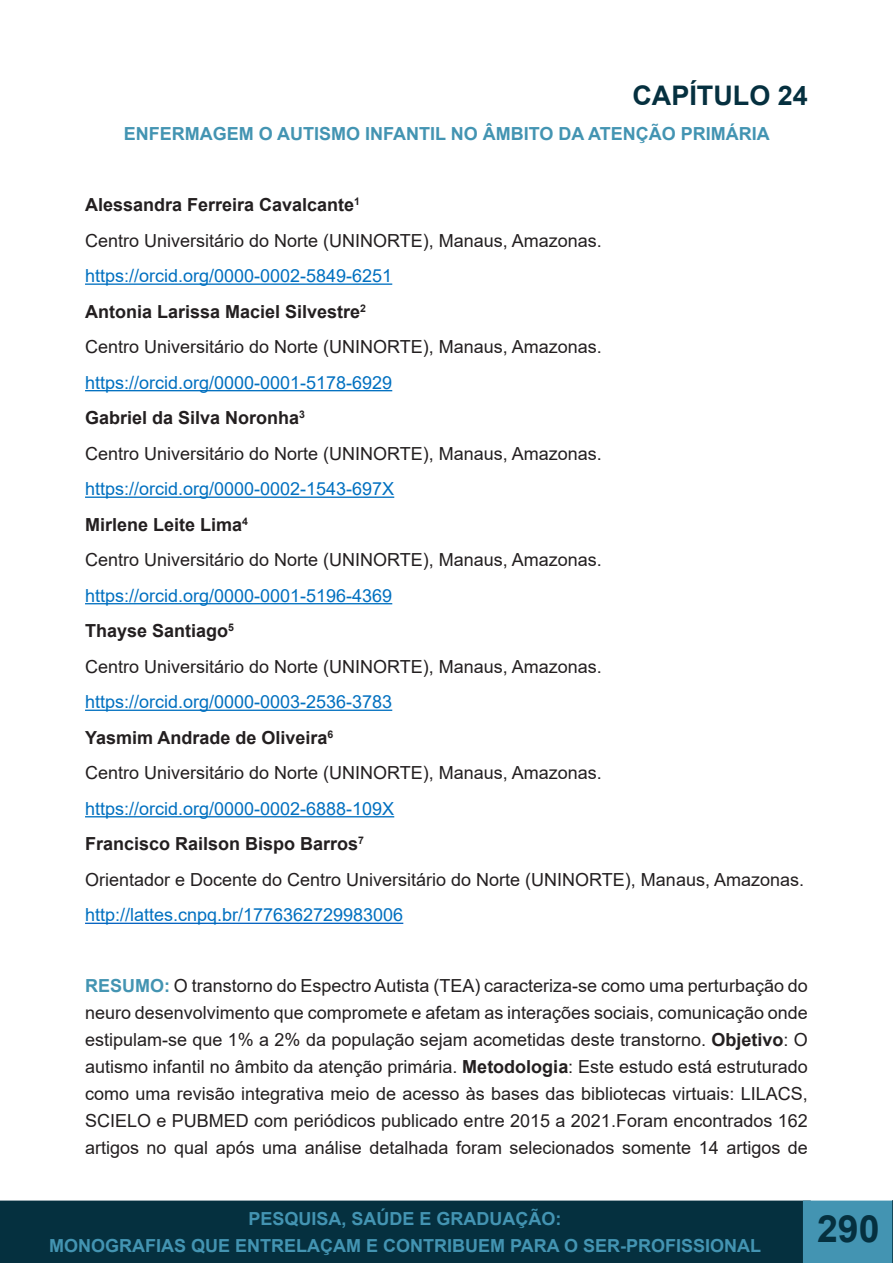
<style>
.page{position:relative;width:893px;height:1263px;background:#fff}
.page>*{position:absolute;margin:0;border:0;box-sizing:border-box;transform-origin:0 0}
.t1{font:700 37.5px "Arial";color:#05303f}
.t2{font:700 27px "Arial";color:#05303f}
.t3{font:18px/27px "Arial";color:#231f20;text-align:justify}
.t4{font:18px "Arial";color:#0070c0}
.t5{font:700 18px "Arial";color:#231f20}
.t6{font:700 18px/27px "Arial";color:#4394b2;text-align:center}
.s1{font-weight:700;color:#4394b2}
.s2{font-weight:700}
</style>
<div class="page">
<div style="left:0;top:1201px;width:810px;height:62px;background:#05303f"></div>
<div style="left:0;top:1200px;width:811px;height:63px;border:2px solid #05303f"></div>
<div style="left:803px;top:1200px;width:90px;height:63px;background:#4394b2;border:2px solid #4394b2"></div>
<div style="left:812px;top:1214px;width:72px;height:49px;background:#4394b2"></div>
<svg style="left:892px;top:1200px;width:1px;height:63px"></svg>
<hr style="left:85px;top:283px;width:307px;height:2px;background:#0070c0">
<hr style="left:85px;top:390px;width:307px;height:1px;background:#0070c0">
<hr style="left:85px;top:496px;width:309px;height:2px;background:#0070c0">
<hr style="left:85px;top:603px;width:307px;height:1px;background:#0070c0">
<hr style="left:85px;top:710px;width:307px;height:1px;background:#0070c0">
<hr style="left:85px;top:816px;width:309px;height:1px;background:#0070c0">
<hr style="left:85px;top:923px;width:318px;height:1px;background:#0563c1">
<p class="t2" style="left:632px;top:76px;width:177px">CAPÍTULO 24</p>
<p class="t6" style="left:124px;top:121px;width:647px">ENFERMAGEM O AUTISMO INFANTIL NO ÂMBITO DA ATENÇÃO PRIMÁRIA</p>
<p class="t5" style="left:85px;top:192px;width:276px">Alessandra Ferreira Cavalcante<sup>1</sup></p>
<p class="t3" style="left:85px;top:227px;width:518px">Centro Universitário do Norte (UNINORTE), Manaus, Amazonas.</p>
<p class="t4" style="left:85px;top:263px;width:309px">https://orcid.org/0000-0002-5849-6251</p>
<p class="t5" style="left:85px;top:299px;width:282px">Antonia Larissa Maciel Silvestre<sup>2</sup></p>
<p class="t3" style="left:85px;top:333px;width:518px">Centro Universitário do Norte (UNINORTE), Manaus, Amazonas.</p>
<p class="t4" style="left:85px;top:370px;width:309px">https://orcid.org/0000-0001-5178-6929</p>
<p class="t5" style="left:85px;top:405px;width:221px">Gabriel da Silva Noronha<sup>3</sup></p>
<p class="t3" style="left:85px;top:440px;width:518px">Centro Universitário do Norte (UNINORTE), Manaus, Amazonas.</p>
<p class="t4" style="left:85px;top:477px;width:311px">https://orcid.org/0000-0002-1543-697X</p>
<p class="t5" style="left:85px;top:512px;width:164px">Mirlene Leite Lima<sup>4</sup></p>
<p class="t3" style="left:85px;top:546px;width:518px">Centro Universitário do Norte (UNINORTE), Manaus, Amazonas.</p>
<p class="t4" style="left:85px;top:583px;width:309px">https://orcid.org/0000-0001-5196-4369</p>
<p class="t5" style="left:85px;top:618px;width:150px">Thayse Santiago<sup>5</sup></p>
<p class="t3" style="left:85px;top:653px;width:518px">Centro Universitário do Norte (UNINORTE), Manaus, Amazonas.</p>
<p class="t4" style="left:85px;top:690px;width:309px">https://orcid.org/0000-0003-2536-3783</p>
<p class="t5" style="left:85px;top:725px;width:250px">Yasmim Andrade de Oliveira<sup>6</sup></p>
<p class="t3" style="left:85px;top:759px;width:518px">Centro Universitário do Norte (UNINORTE), Manaus, Amazonas.</p>
<p class="t4" style="left:85px;top:796px;width:311px">https://orcid.org/0000-0002-6888-109X</p>
<p class="t5" style="left:85px;top:831px;width:280px">Francisco Railson Bispo Barros<sup>7</sup></p>
<p class="t3" style="left:85px;top:866px;width:720px">Orientador e Docente do Centro Universitário do Norte (UNINORTE), Manaus, Amazonas.</p>
<p class="t4" style="left:85px;top:903px;width:320px">http://lattes.cnpq.br/1776362729983006</p>
<p class="t3" style="left:85px;top:972px;width:724px"><span class="s1">RESUMO:</span> O transtorno do Espectro Autista (TEA) caracteriza-se como uma perturbação do neuro desenvolvimento que compromete e afetam as interações sociais, comunicação onde estipulam-se que 1% a 2% da população sejam acometidas deste transtorno. <span class="s2">Objetivo</span>: O autismo infantil no âmbito da atenção primária. <span class="s2">Metodologia</span>: Este estudo está estruturado como uma revisão integrativa meio de acesso às bases das bibliotecas virtuais: LILACS, SCIELO e PUBMED com periódicos publicado entre 2015 a 2021.Foram encontrados 162 artigos no qual após uma análise detalhada foram selecionados somente 14 artigos de</p>
<p class="t6" style="left:49px;top:1205px;width:714px">PESQUISA, SAÚDE E GRADUAÇÃO:<br>MONOGRAFIAS QUE ENTRELAÇAM E CONTRIBUEM PARA O SER-PROFISSIONAL</p>
<h1 class="t1" style="left:817px;top:1202px;width:64px">290</h1>
</div>
